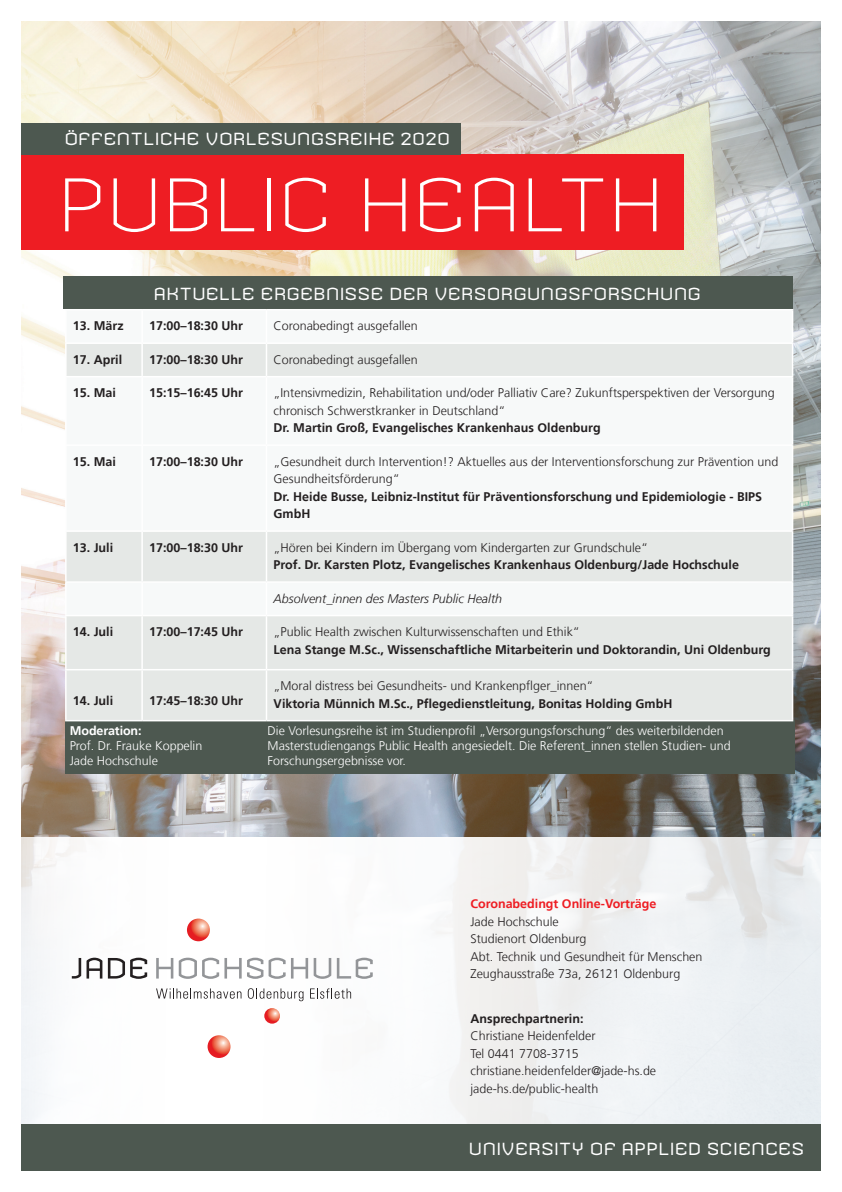
<style>
.page{position:relative;width:842px;height:1192px;background:#fff}
.page>*{position:absolute;margin:0;border:0;box-sizing:border-box;transform-origin:0 0}
.t1{font:300 73.5px "Armada";letter-spacing:-.025em;color:#fff}
.t2{font:17px "Armada";letter-spacing:-.005em;color:#fff}
.t3{font:300 12.5px/17.5px "NDS Frutiger";color:#231f20}
.t4{font:700 12.5px/17.5px "NDS Frutiger";color:#231f20}
.t5{font:300 12.5px/15px "NDS Frutiger";color:#fff}
.t6{font:italic 300 12.5px "NDS Frutiger";color:#231f20}
.t7{font:700 12.5px "NDS Frutiger";color:#ee1d23}
.t8{font:700 12.5px "NDS Frutiger";letter-spacing:-.005em;color:#fff}
</style>
<div class="page">
<img style="left:22px;top:21px;width:799px;height:816px">
<div style="left:21px;top:837px;width:800px;height:287px;background:linear-gradient(to right,#fff,#eaedef)"></div>
<div style="left:21px;top:154px;width:662px;height:96px;background:#ee1d23"></div>
<div style="left:21px;top:123px;width:439px;height:31px;background:#4d5850"></div>
<div style="left:65px;top:720px;width:730px;height:54px;background:#4d5850"></div>
<div style="left:64px;top:276px;width:729px;height:33px;background:#4d5850"></div>
<svg style="left:67px;top:310px;width:725px;height:32px"></svg>
<div style="left:67px;top:344px;width:725px;height:376px;background:#e5e8e6"></div>
<svg style="left:67px;top:377px;width:725px;height:238px"></svg>
<hr style="left:65px;top:309px;width:77px;height:1px;background:#fff">
<hr style="left:65px;top:310px;width:2px;height:32px;background:#fff">
<hr style="left:142px;top:309px;width:124px;height:1px;background:#fff">
<hr style="left:141px;top:310px;width:2px;height:32px;background:#fff">
<hr style="left:266px;top:309px;width:527px;height:1px;background:#fff">
<hr style="left:266px;top:310px;width:1px;height:32px;background:#fff">
<hr style="left:792px;top:310px;width:1px;height:32px;background:#fff">
<hr style="left:65px;top:342px;width:77px;height:2px;background:#fff">
<hr style="left:65px;top:344px;width:2px;height:32px;background:#fff">
<hr style="left:142px;top:342px;width:124px;height:2px;background:#fff">
<hr style="left:141px;top:344px;width:2px;height:32px;background:#fff">
<hr style="left:266px;top:342px;width:527px;height:2px;background:#fff">
<hr style="left:266px;top:344px;width:1px;height:32px;background:#fff">
<hr style="left:792px;top:344px;width:1px;height:32px;background:#fff">
<hr style="left:65px;top:376px;width:77px;height:1px;background:#fff">
<hr style="left:65px;top:377px;width:2px;height:67px;background:#fff">
<hr style="left:142px;top:376px;width:124px;height:1px;background:#fff">
<hr style="left:141px;top:377px;width:2px;height:67px;background:#fff">
<hr style="left:266px;top:376px;width:527px;height:1px;background:#fff">
<hr style="left:266px;top:377px;width:1px;height:67px;background:#fff">
<hr style="left:792px;top:377px;width:1px;height:67px;background:#fff">
<hr style="left:65px;top:444px;width:77px;height:2px;background:#fff">
<hr style="left:65px;top:446px;width:2px;height:84px;background:#fff">
<hr style="left:142px;top:444px;width:124px;height:2px;background:#fff">
<hr style="left:141px;top:446px;width:2px;height:84px;background:#fff">
<hr style="left:266px;top:444px;width:527px;height:2px;background:#fff">
<hr style="left:266px;top:446px;width:1px;height:84px;background:#fff">
<hr style="left:792px;top:446px;width:1px;height:84px;background:#fff">
<hr style="left:65px;top:530px;width:77px;height:2px;background:#fff">
<hr style="left:65px;top:532px;width:2px;height:49px;background:#fff">
<hr style="left:142px;top:530px;width:124px;height:2px;background:#fff">
<hr style="left:141px;top:532px;width:2px;height:49px;background:#fff">
<hr style="left:266px;top:530px;width:527px;height:2px;background:#fff">
<hr style="left:266px;top:532px;width:1px;height:49px;background:#fff">
<hr style="left:792px;top:532px;width:1px;height:49px;background:#fff">
<hr style="left:65px;top:581px;width:77px;height:2px;background:#fff">
<hr style="left:65px;top:583px;width:2px;height:32px;background:#fff">
<hr style="left:142px;top:581px;width:124px;height:2px;background:#fff">
<hr style="left:141px;top:583px;width:2px;height:32px;background:#fff">
<hr style="left:266px;top:581px;width:527px;height:2px;background:#fff">
<hr style="left:266px;top:583px;width:1px;height:32px;background:#fff">
<hr style="left:792px;top:583px;width:1px;height:32px;background:#fff">
<hr style="left:65px;top:615px;width:77px;height:1px;background:#fff">
<hr style="left:65px;top:616px;width:2px;height:53px;background:#fff">
<hr style="left:142px;top:615px;width:124px;height:1px;background:#fff">
<hr style="left:141px;top:616px;width:2px;height:53px;background:#fff">
<hr style="left:266px;top:615px;width:527px;height:1px;background:#fff">
<hr style="left:266px;top:616px;width:1px;height:53px;background:#fff">
<hr style="left:792px;top:616px;width:1px;height:53px;background:#fff">
<hr style="left:65px;top:669px;width:77px;height:1px;background:#fff">
<hr style="left:65px;top:670px;width:2px;height:50px;background:#fff">
<hr style="left:142px;top:669px;width:124px;height:1px;background:#fff">
<hr style="left:141px;top:670px;width:2px;height:50px;background:#fff">
<hr style="left:266px;top:669px;width:527px;height:1px;background:#fff">
<hr style="left:266px;top:670px;width:1px;height:50px;background:#fff">
<hr style="left:792px;top:670px;width:1px;height:50px;background:#fff">
<hr style="left:65px;top:720px;width:77px;height:1px;background:#fff">
<hr style="left:142px;top:720px;width:124px;height:1px;background:#fff">
<hr style="left:266px;top:720px;width:527px;height:1px;background:#fff">
<div style="left:21px;top:1124px;width:800px;height:47px;background:#4d5850"></div>
<svg style="left:72px;top:958px;width:9px;height:21px"></svg>
<svg style="left:87px;top:958px;width:15px;height:21px"></svg>
<svg style="left:108px;top:958px;width:39px;height:21px"></svg>
<svg style="left:156px;top:958px;width:17px;height:21px"></svg>
<svg style="left:179px;top:958px;width:84px;height:21px"></svg>
<svg style="left:269px;top:958px;width:39px;height:21px"></svg>
<svg style="left:314px;top:958px;width:17px;height:21px"></svg>
<svg style="left:337px;top:958px;width:36px;height:21px"></svg>
<svg style="left:156px;top:988px;width:85px;height:11px"></svg>
<svg style="left:248px;top:988px;width:55px;height:13px"></svg>
<svg style="left:310px;top:988px;width:41px;height:11px"></svg>
<svg style="left:187px;top:919px;width:23px;height:22px"></svg>
<svg style="left:208px;top:1035px;width:23px;height:23px"></svg>
<svg style="left:264px;top:1008px;width:16px;height:16px"></svg>
<h2 class="t2" style="left:64px;top:128px;width:387px">ÖFFENTLICHE VORLESUNGSREIHE 2020</h2>
<h1 class="t1" style="left:56px;top:161px;width:610px">PUBLIC HEALTH</h1>
<h2 class="t2" style="left:154px;top:284px;width:549px">AKTUELLE ERGEBNISSE DER VERSORGUNGSFORSCHUNG</h2>
<p class="t4" style="left:73px;top:317px;width:52px">13. März</p>
<p class="t4" style="left:149px;top:317px;width:95px">17:00–18:30 Uhr</p>
<p class="t3" style="left:274px;top:318px;width:146px">Coronabedingt ausgefallen</p>
<p class="t4" style="left:73px;top:351px;width:51px">17. April</p>
<p class="t4" style="left:149px;top:351px;width:95px">17:00–18:30 Uhr</p>
<p class="t3" style="left:274px;top:351px;width:146px">Coronabedingt ausgefallen</p>
<p class="t4" style="left:73px;top:384px;width:45px">15. Mai</p>
<p class="t4" style="left:149px;top:384px;width:95px">15:15–16:45 Uhr</p>
<p class="t3" style="left:274px;top:385px;width:503px">„Intensivmedizin, Rehabilitation und/oder Palliativ Care? Zukunftsperspektiven der Versorgung chronisch Schwerstkranker in Deutschland“</p>
<p class="t4" style="left:274px;top:419px;width:329px">Dr. Martin Groß, Evangelisches Krankenhaus Oldenburg</p>
<p class="t4" style="left:73px;top:453px;width:45px">15. Mai</p>
<p class="t4" style="left:149px;top:453px;width:95px">17:00–18:30 Uhr</p>
<p class="t3" style="left:274px;top:453px;width:506px">„Gesundheit durch Intervention!? Aktuelles aus der Interventionsforschung zur Prävention und<br>Gesundheitsförderung“</p>
<p class="t4" style="left:274px;top:488px;width:490px">Dr. Heide Busse, Leibniz-Institut für Präventionsforschung und Epidemiologie - BIPS<br>GmbH</p>
<p class="t4" style="left:73px;top:539px;width:42px">13. Juli</p>
<p class="t4" style="left:149px;top:539px;width:95px">17:00–18:30 Uhr</p>
<p class="t3" style="left:274px;top:539px;width:376px">„Hören bei Kindern im Übergang vom Kindergarten zur Grundschule“</p>
<p class="t4" style="left:274px;top:556px;width:467px">Prof. Dr. Karsten Plotz, Evangelisches Krankenhaus Oldenburg/Jade Hochschule</p>
<p class="t6" style="left:274px;top:591px;width:230px">Absolvent_innen des Masters Public Health</p>
<p class="t4" style="left:73px;top:623px;width:42px">14. Juli</p>
<p class="t4" style="left:149px;top:623px;width:95px">17:00–17:45 Uhr</p>
<p class="t3" style="left:274px;top:623px;width:308px">„Public Health zwischen Kulturwissenschaften und Ethik“</p>
<p class="t4" style="left:274px;top:641px;width:499px">Lena Stange M.Sc., Wissenschaftliche Mitarbeiterin und Doktorandin, Uni Oldenburg</p>
<p class="t4" style="left:73px;top:692px;width:42px">14. Juli</p>
<p class="t4" style="left:149px;top:692px;width:95px">17:45–18:30 Uhr</p>
<p class="t3" style="left:274px;top:678px;width:321px">„Moral distress bei Gesundheits- und Krankenpflger_innen“</p>
<p class="t4" style="left:274px;top:695px;width:400px">Viktoria Münnich M.Sc., Pflegedienstleitung, Bonitas Holding GmbH</p>
<p class="t8" style="left:70px;top:723px;width:73px">Moderation:</p>
<p class="t5" style="left:70px;top:738px;width:134px">Prof. Dr. Frauke Koppelin<br>Jade Hochschule</p>
<p class="t5" style="left:268px;top:723px;width:465px">Die Vorlesungsreihe ist im Studienprofil „Versorgungsforschung“ des weiterbildenden<br>Masterstudiengangs Public Health angesiedelt. Die Referent_innen stellen Studien- und<br>Forschungsergebnisse vor.</p>
<p class="t7" style="left:470px;top:897px;width:187px">Coronabedingt Online-Vorträge</p>
<p class="t3" style="left:470px;top:913px;width:234px">Jade Hochschule<br>Studienort Oldenburg<br>Abt. Technik und Gesundheit für Menschen<br>Zeughausstraße 73a, 26121 Oldenburg</p>
<p class="t4" style="left:470px;top:1010px;width:114px">Ansprechpartnerin:</p>
<p class="t3" style="left:470px;top:1027px;width:187px">Christiane Heidenfelder<br>Tel 0441 7708-3715 christiane.heidenfelder@jade-hs.de jade-hs.de/public-health</p>
<h2 class="t2" style="left:469px;top:1139px;width:337px">UNIVERSITY OF APPLIED SCIENCES</h2>
</div>
